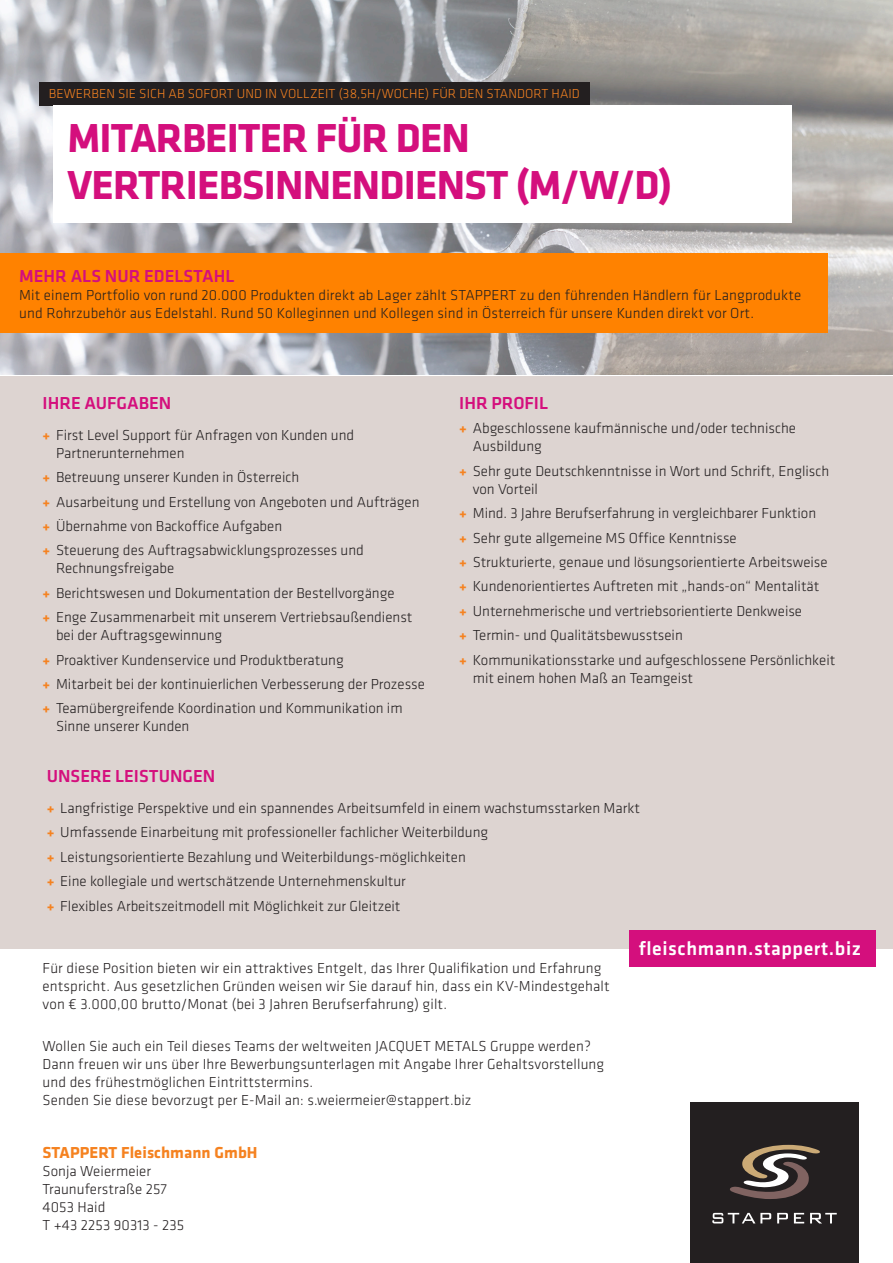
<style>
.page{position:relative;width:893px;height:1263px;background:#fff}
.page>*{position:absolute;margin:0;border:0;box-sizing:border-box;transform-origin:0 0}
._01_A_Überschrift_Artikel{font:700 42px "Klavika";letter-spacing:-.02em;color:#d40f7d}
._01_A_Überschrift_Artikel-2{font:500 19.8px "Klavika";letter-spacing:.03em;color:#fff}
.Einleitung{font:500 18px "Klavika";color:#d40f7d}
._03_Zwischenüberschrift{font:500 18px "Klavika";color:#d40f7d}
._01_A_Überschrift_Artikel-3{font:700 16.5px "Klavika";letter-spacing:.005em;color:#f58220}
.Einleitung-2{font:300 15px/18px "Klavika";color:#231f20}
._02_Fließtext-Klavika-light{font:300 15px/18px "Klavika";letter-spacing:.01em;color:#231f20}
._01_A_Überschrift_Artikel-4{font:300 15px "Klavika";letter-spacing:.005em;color:#231f20}
._01_A_Überschrift_Artikel-5{font:300 13.5px "Klavika";letter-spacing:.005em;color:#f58220}
.s1{font-weight:700;color:#f58220}
</style>
<div class="page">
<div style="left:0;top:376px;width:893px;height:572px;background:#ddd4d1"></div>
<img style="left:0;top:0;width:893px;height:374px">
<div style="left:629px;top:930px;width:247px;height:36px;background:#d40f7d"></div>
<div style="left:690px;top:1103px;width:169px;height:160px;background:#231f20"></div>
<svg style="left:712px;top:1213px;width:59px;height:10px"></svg>
<svg style="left:810px;top:1213px;width:27px;height:10px"></svg>
<svg style="left:794px;top:1213px;width:10px;height:10px"></svg>
<svg style="left:777px;top:1213px;width:11px;height:10px"></svg>
<svg style="left:730px;top:1145px;width:90px;height:54px"></svg>
<div style="left:0;top:253px;width:827px;height:80px;background:#ff8200"></div>
<div style="left:40px;top:82px;width:550px;height:24px;background:#231f20"></div>
<div style="left:53px;top:106px;width:739px;height:117px;background:#fff"></div>
<p class="_01_A_Überschrift_Artikel-5" style="left:49px;top:85px;width:533px">BEWERBEN SIE SICH AB SOFORT UND IN VOLLZEIT (38,5H/WOCHE) FÜR DEN STANDORT HAID</p>
<p class="_01_A_Überschrift_Artikel" style="left:67px;top:108px;width:404px">MITARBEITER FÜR DEN</p>
<p class="_01_A_Überschrift_Artikel" style="left:67px;top:154px;width:606px">VERTRIEBSINNENDIENST (M/W/D)</p>
<p class="_03_Zwischenüberschrift" style="left:19px;top:264px;width:217px">MEHR ALS NUR EDELSTAHL</p>
<p class="_02_Fließtext-Klavika-light" style="left:19px;top:286px;width:784px">Mit einem Portfolio von rund 20.000 Produkten direkt ab Lager zählt STAPPERT zu den führenden Händlern für Langprodukte und Rohrzubehör aus Edelstahl. Rund 50 Kolleginnen und Kollegen sind in Österreich für unsere Kunden direkt vor Ort.</p>
<p class="Einleitung" style="left:43px;top:391px;width:130px">IHRE AUFGABEN</p>
<p class="Einleitung-2" style="left:56px;top:426px;width:300px;text-indent:-13px"><span class="s1">+</span> First Level Support für Anfragen von Kunden und<br>Partnerunternehmen</p>
<p class="Einleitung-2" style="left:43px;top:468px;width:258px"><span class="s1">+</span> Betreuung unserer Kunden in Österreich</p>
<p class="Einleitung-2" style="left:43px;top:492px;width:378px"><span class="s1">+</span> Ausarbeitung und Erstellung von Angeboten und Aufträgen</p>
<p class="Einleitung-2" style="left:43px;top:517px;width:241px"><span class="s1">+</span> Übernahme von Backoffice Aufgaben</p>
<p class="Einleitung-2" style="left:56px;top:541px;width:309px;text-indent:-13px"><span class="s1">+</span> Steuerung des Auftragsabwicklungsprozesses und<br>Rechnungsfreigabe</p>
<p class="Einleitung-2" style="left:43px;top:584px;width:354px"><span class="s1">+</span> Berichtswesen und Dokumentation der Bestellvorgänge</p>
<p class="Einleitung-2" style="left:56px;top:608px;width:358px;text-indent:-13px"><span class="s1">+</span> Enge Zusammenarbeit mit unserem Vertriebsaußendienst bei der Auftragsgewinnung</p>
<p class="Einleitung-2" style="left:43px;top:650px;width:303px"><span class="s1">+</span> Proaktiver Kundenservice und Produktberatung</p>
<p class="Einleitung-2" style="left:43px;top:675px;width:384px"><span class="s1">+</span> Mitarbeit bei der kontinuierlichen Verbesserung der Prozesse</p>
<p class="Einleitung-2" style="left:56px;top:699px;width:348px;text-indent:-13px"><span class="s1">+</span> Teamübergreifende Koordination und Kommunikation im<br>Sinne unserer Kunden</p>
<p class="Einleitung" style="left:459px;top:391px;width:90px">IHR PROFIL</p>
<p class="Einleitung-2" style="left:473px;top:419px;width:325px;text-indent:-14px"><span class="s1">+</span> Abgeschlossene kaufmännische und/oder technische<br>Ausbildung</p>
<p class="Einleitung-2" style="left:473px;top:462px;width:358px;text-indent:-14px"><span class="s1">+</span> Sehr gute Deutschkenntnisse in Wort und Schrift, Englisch von Vorteil</p>
<p class="Einleitung-2" style="left:459px;top:504px;width:358px"><span class="s1">+</span> Mind. 3 Jahre Berufserfahrung in vergleichbarer Funktion</p>
<p class="Einleitung-2" style="left:459px;top:528px;width:279px"><span class="s1">+</span> Sehr gute allgemeine MS Office Kenntnisse</p>
<p class="Einleitung-2" style="left:459px;top:553px;width:370px"><span class="s1">+</span> Strukturierte, genaue und lösungsorientierte Arbeitsweise</p>
<p class="Einleitung-2" style="left:459px;top:577px;width:362px"><span class="s1">+</span> Kundenorientiertes Auftreten mit „hands-on“ Mentalität</p>
<p class="Einleitung-2" style="left:459px;top:602px;width:344px"><span class="s1">+</span> Unternehmerische und vertriebsorientierte Denkweise</p>
<p class="Einleitung-2" style="left:459px;top:626px;width:225px"><span class="s1">+</span> Termin- und Qualitätsbewusstsein</p>
<p class="Einleitung-2" style="left:473px;top:650px;width:364px;text-indent:-14px"><span class="s1">+</span> Kommunikationsstarke und aufgeschlossene Persönlichkeit mit einem hohen Maß an Teamgeist</p>
<p class="Einleitung" style="left:47px;top:764px;width:170px">UNSERE LEISTUNGEN</p>
<p class="Einleitung-2" style="left:47px;top:799px;width:595px"><span class="s1">+</span> Langfristige Perspektive und ein spannendes Arbeitsumfeld in einem wachstumsstarken Markt</p>
<p class="Einleitung-2" style="left:47px;top:823px;width:443px"><span class="s1">+</span> Umfassende Einarbeitung mit professioneller fachlicher Weiterbildung</p>
<p class="Einleitung-2" style="left:47px;top:848px;width:421px"><span class="s1">+</span> Leistungsorientierte Bezahlung und Weiterbildungs-möglichkeiten</p>
<p class="Einleitung-2" style="left:47px;top:872px;width:361px"><span class="s1">+</span> Eine kollegiale und wertschätzende Unternehmenskultur</p>
<p class="Einleitung-2" style="left:47px;top:896px;width:355px"><span class="s1">+</span> Flexibles Arbeitszeitmodell mit Möglichkeit zur Gleitzeit</p>
<p class="_02_Fließtext-Klavika-light" style="left:43px;top:959px;width:569px">Für diese Position bieten wir ein attraktives Entgelt, das Ihrer Qualifikation und Erfahrung entspricht. Aus gesetzlichen Gründen weisen wir Sie darauf hin, dass ein KV-Mindestgehalt von € 3.000,00 brutto/Monat (bei 3 Jahren Berufserfahrung) gilt.</p>
<p class="_02_Fließtext-Klavika-light" style="left:43px;top:1037px;width:563px">Wollen Sie auch ein Teil dieses Teams der weltweiten JACQUET METALS Gruppe werden?<br>Dann freuen wir uns über Ihre Bewerbungsunterlagen mit Angabe Ihrer Gehaltsvorstellung und des frühestmöglichen Eintrittstermins.<br>Senden Sie diese bevorzugt per E-Mail an: s.weiermeier@stappert.biz</p>
<p class="_01_A_Überschrift_Artikel-3" style="left:43px;top:1141px;width:217px">STAPPERT Fleischmann GmbH</p>
<p class="_01_A_Überschrift_Artikel-4" style="left:43px;top:1162px;width:110px">Sonja Weiermeier</p>
<p class="_01_A_Überschrift_Artikel-4" style="left:43px;top:1180px;width:126px">Traunuferstraße 257</p>
<p class="_01_A_Überschrift_Artikel-4" style="left:43px;top:1198px;width:64px">4053 Haid</p>
<p class="_01_A_Überschrift_Artikel-4" style="left:43px;top:1216px;width:143px">T +43 2253 90313 - 235</p>
<p class="_01_A_Überschrift_Artikel-2" style="left:639px;top:935px;width:224px">fleischmann.stappert.biz</p>
</div>
